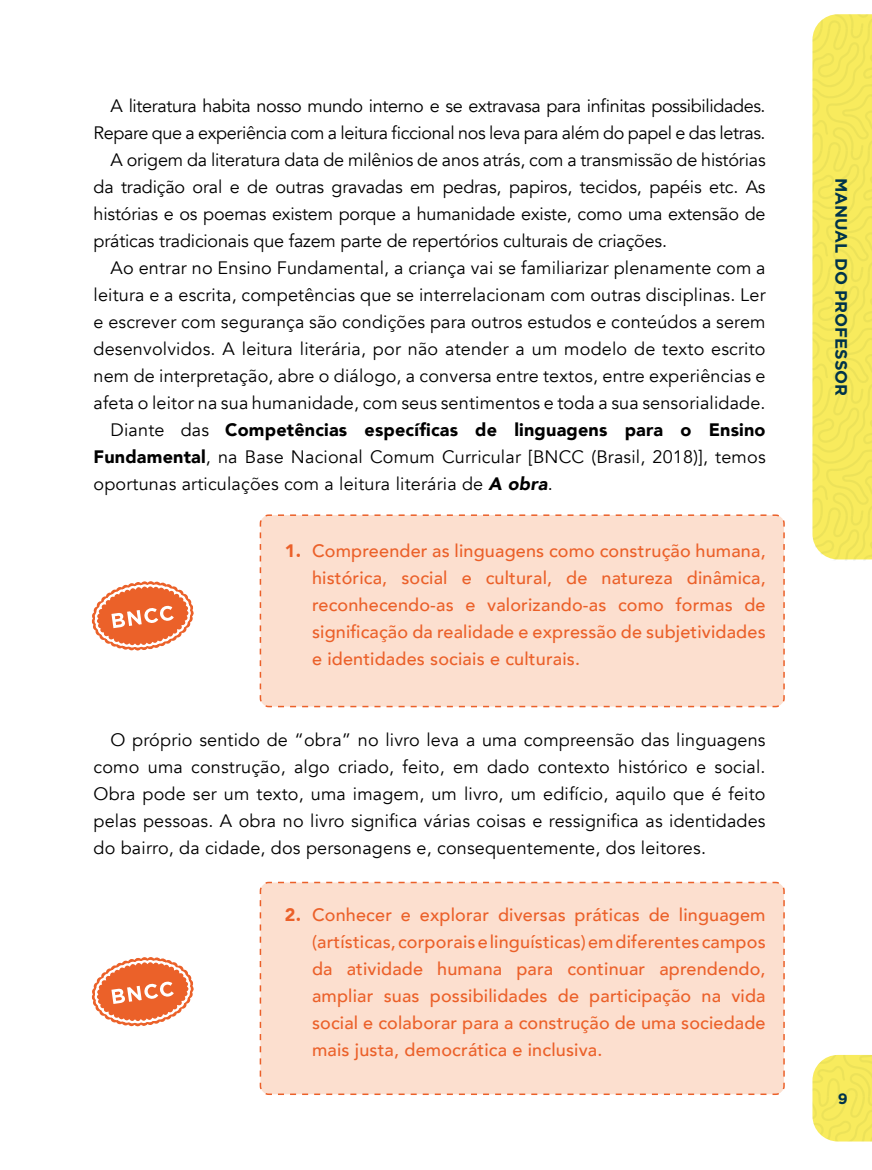
<style>
.page{position:relative;width:872px;height:1170px;background:#fff}
.page>*{position:absolute;margin:0;border:0;box-sizing:border-box;transform-origin:0 0}
.t1{font:18px/27px "Avenir";letter-spacing:.01em;color:#000;text-align:justify}
.t2{font:500 18px/27px "Avenir";letter-spacing:.01em;color:#eb6029;text-align:justify}
.t3{font:18px "Avenir";letter-spacing:-.01em;color:#000}
.t4{font:18px "Avenir";letter-spacing:-.02em;color:#000}
.t5{font:900 18px "Avenir";letter-spacing:.01em;color:#000}
.t6{font:700 16.5px "Gotham";color:#00334a}
.t7{font:700 15px "Gotham";color:#00334a}
.s1{font-weight:400}
.s2{font-weight:900}
.s3{font-weight:900;font-style:italic}
</style>
<div class="page">
<div style="left:812px;top:14px;width:60px;height:547px;background:#f8eb5d"></div>
<div style="left:812px;top:1054px;width:60px;height:87px;background:#f8eb5d"></div>
<div style="left:259px;top:881px;width:526px;height:214px;background:#fcdfcf"></div>
<div style="left:259px;top:514px;width:526px;height:194px;background:#fcdfcf"></div>
<svg style="left:92px;top:581px;width:102px;height:69px"></svg>
<svg style="left:92px;top:957px;width:102px;height:69px"></svg>
<p class="t4" style="left:111px;top:95px;width:656px">A literatura habita nosso mundo interno e se extravasa para infinitas possibilidades.</p>
<p class="t4" style="left:94px;top:122px;width:673px">Repare que a experiência com a leitura ficcional nos leva para além do papel e das letras.</p>
<p class="t3" style="left:111px;top:149px;width:656px">A origem da literatura data de milênios de anos atrás, com a transmissão de histórias</p>
<p class="t3" style="left:94px;top:176px;width:673px">da tradição oral e de outras gravadas em pedras, papiros, tecidos, papéis etc. As</p>
<p class="t3" style="left:94px;top:203px;width:673px">histórias e os poemas existem porque a humanidade existe, como uma extensão de</p>
<p class="t3" style="left:94px;top:230px;width:575px">práticas tradicionais que fazem parte de repertórios culturais de criações.</p>
<p class="t1" style="left:111px;top:254px;width:656px">Ao entrar no Ensino Fundamental, a criança vai se familiarizar plenamente com a</p>
<p class="t1" style="left:94px;top:281px;width:673px">leitura e a escrita, competências que se interrelacionam com outras disciplinas. Ler</p>
<p class="t1" style="left:94px;top:308px;width:673px">e escrever com segurança são condições para outros estudos e conteúdos a serem</p>
<p class="t1" style="left:94px;top:335px;width:673px">desenvolvidos. A leitura literária, por não atender a um modelo de texto escrito</p>
<p class="t1" style="left:94px;top:362px;width:673px">nem de interpretação, abre o diálogo, a conversa entre textos, entre experiências e</p>
<p class="t1" style="left:94px;top:389px;width:673px">afeta o leitor na sua humanidade, com seus sentimentos e toda a sua sensorialidade.</p>
<p class="t5" style="left:111px;top:414px;width:656px"><span class="s1">Diante das</span> Competências específicas de linguagens para o Ensino</p>
<p class="t1" style="left:94px;top:443px;width:673px"><span class="s2">Fundamental</span>, na Base Nacional Comum Curricular [BNCC (Brasil, 2018)], temos</p>
<p class="t1" style="left:94px;top:470px;width:460px">oportunas articulações com a leitura literária de <span class="s3">A obra</span>.</p>
<p class="t2" style="left:312px;top:536px;width:455px;text-indent:-27px"><span class="s2">1.</span> Compreender as linguagens como construção humana, histórica, social e cultural, de natureza dinâmica, reconhecendo-as e valorizando-as como formas de significação da realidade e expressão de subjetividades e identidades sociais e culturais.</p>
<p class="t1" style="left:94px;top:726px;width:673px;text-indent:17px">O próprio sentido de “obra” no livro leva a uma compreensão das linguagens como uma construção, algo criado, feito, em dado contexto histórico e social.<br>Obra pode ser um texto, uma imagem, um livro, um edifício, aquilo que é feito pelas pessoas. A obra no livro significa várias coisas e ressignifica as identidades do bairro, da cidade, dos personagens e, consequentemente, dos leitores.</p>
<p class="t2" style="left:312px;top:899px;width:455px;text-indent:-27px"><span class="s2">2.</span> Conhecer e explorar diversas práticas de linguagem (artísticas, corporais e linguísticas) em diferentes campos da atividade humana para continuar aprendendo, ampliar suas possibilidades de participação na vida social e colaborar para a construção de uma sociedade mais justa, democrática e inclusiva.</p>
<p class="t6" style="left:852px;top:178px;width:220px;rotate:90deg">MANUAL DO PROFESSOR</p>
<p class="t7" style="left:837px;top:1088px;width:11px">9</p>
</div>
